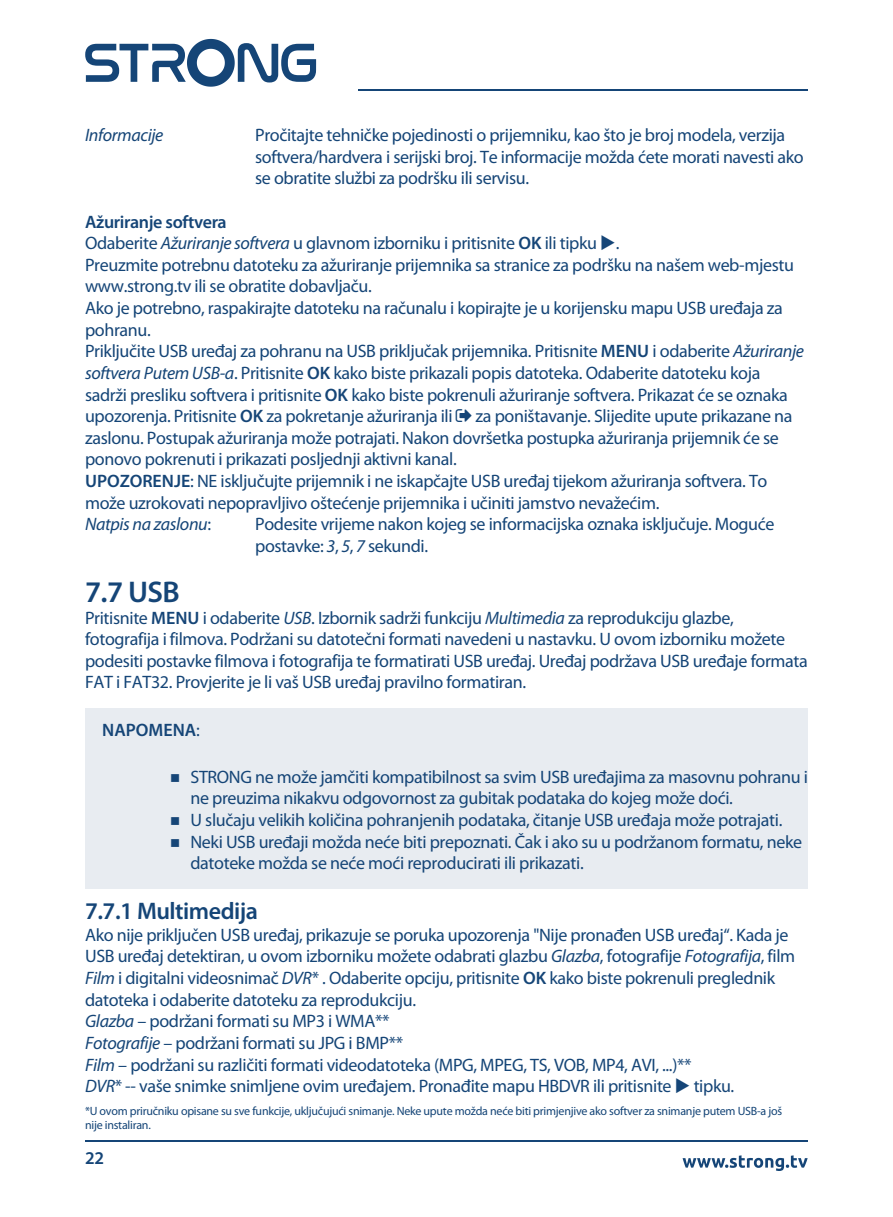
<style>
.page{position:relative;width:893px;height:1217px;background:#fff}
.page>*{position:absolute;margin:0;border:0;box-sizing:border-box;transform-origin:0 0}
.t1{font:600 30px "Myriad Pro";color:#154577}
.t2{font:600 24px "Myriad Pro";letter-spacing:-.02em;color:#154577}
.t3{font:18px/21.6px "Myriad Pro";letter-spacing:-.02em;color:#154577}
.t4{font:600 18px "Myriad Pro";color:#154577}
.t5{font:italic 18px "Myriad Pro";letter-spacing:-.02em;color:#154577}
.t6{font:12px/14.4px "Myriad Pro";letter-spacing:-.02em;color:#154577}
.s1{font-weight:600}
.s2{font-style:italic}
.s3{font-weight:400}
</style>
<div class="page">
<hr style="left:358px;top:90px;width:450px;height:1px;background:#154577">
<svg style="left:85px;top:39px;width:231px;height:48px"></svg>
<hr style="left:85px;top:1140px;width:723px;height:1px;background:#154577">
<svg style="left:683px;top:1155px;width:125px;height:15px"></svg>
<div style="left:85px;top:708px;width:723px;height:180px;background:#e8ecf1"></div>
<p class="t5" style="left:85px;top:125px;width:80px">Informacije</p>
<p class="t3" style="left:255px;top:125px;width:550px">Pročitajte tehničke pojedinosti o prijemniku, kao što je broj modela, verzija softvera/hardvera i serijski broj. Te informacije možda ćete morati navesti ako se obratite službi za podršku ili servisu.</p>
<p class="t3" style="left:85px;top:211px;width:720px"><span class="s1">Ažuriranje softvera<br></span>Odaberite <span class="s2">Ažuriranje softvera</span> u glavnom izborniku i pritisnite <span class="s1">OK</span> ili tipku ◆.<br>Preuzmite potrebnu datoteku za ažuriranje prijemnika sa stranice za podršku na našem web-mjestu www.strong.tv ili se obratite dobavljaču.<br>Ako je potrebno, raspakirajte datoteku na računalu i kopirajte je u korijensku mapu USB uređaja za pohranu.<br>Priključite USB uređaj za pohranu na USB priključak prijemnika. Pritisnite <span class="s1">MENU</span> i odaberite <span class="s2">Ažuriranje softvera Putem USB-a</span>. Pritisnite <span class="s1">OK</span> kako biste prikazali popis datoteka. Odaberite datoteku koja sadrži presliku softvera i pritisnite <span class="s1">OK</span> kako biste pokrenuli ažuriranje softvera. Prikazat će se oznaka upozorenja. Pritisnite <span class="s1">OK</span> za pokretanje ažuriranja ili</p>
<p class="t3" style="left:85px;top:405px;width:709px;text-indent:391px">za poništavanje. Slijedite upute prikazane na zaslonu. Postupak ažuriranja može potrajati. Nakon dovršetka postupka ažuriranja prijemnik će se ponovo pokrenuti i prikazati posljednji aktivni kanal.<br><span class="s1">UPOZORENJE</span>: NE isključujte prijemnik i ne iskapčajte USB uređaj tijekom ažuriranja softvera. To može uzrokovati nepopravljivo oštećenje prijemnika i učiniti jamstvo nevažećim.<br><span class="s2">Natpis na zaslonu</span>:</p>
<p class="t3" style="left:255px;top:513px;width:521px">Podesite vrijeme nakon kojeg se informacijska oznaka isključuje. Moguće postavke: <span class="s2">3</span>, <span class="s2">5</span>, <span class="s2">7</span> sekundi.</p>
<h1 class="t1" style="left:85px;top:572px;width:96px">7.7 USB</h1>
<p class="t3" style="left:85px;top:607px;width:724px">Pritisnite <span class="s1">MENU</span> i odaberite <span class="s2">USB</span>. Izbornik sadrži funkciju <span class="s2">Multimedia</span> za reprodukciju glazbe, fotografija i filmova. Podržani su datotečni formati navedeni u nastavku. U ovom izborniku možete podesiti postavke filmova i fotografija te formatirati USB uređaj. Uređaj podržava USB uređaje formata FAT i FAT32. Provjerite je li vaš USB uređaj pravilno formatiran.</p>
<p class="t4" style="left:102px;top:717px;width:99px">NAPOMENA<span class="s3">:</span></p>
<p class="t3" style="left:190px;top:766px;width:619px;text-indent:-20px">■ STRONG ne može jamčiti kompatibilnost sa svim USB uređajima za masovnu pohranu i ne preuzima nikakvu odgovornost za gubitak podataka do kojeg može doći.</p>
<p class="t3" style="left:170px;top:809px;width:614px">■ U slučaju velikih količina pohranjenih podataka, čitanje USB uređaja može potrajati.</p>
<p class="t3" style="left:190px;top:830px;width:613px;text-indent:-20px">■ Neki USB uređaji možda neće biti prepoznati. Čak i ako su u podržanom formatu, neke datoteke možda se neće moći reproducirati ili prikazati.</p>
<h2 class="t2" style="left:85px;top:895px;width:174px">7.7.1 Multimedija</h2>
<p class="t3" style="left:85px;top:924px;width:712px">Ako nije priključen USB uređaj, prikazuje se poruka upozorenja "Nije pronađen USB uređaj“. Kada je USB uređaj detektiran, u ovom izborniku možete odabrati glazbu <span class="s2">Glazba</span>, fotografije <span class="s2">Fotografija</span>, film <span class="s2">Film</span> i digitalni videosnimač <span class="s2">DVR</span>* . Odaberite opciju, pritisnite <span class="s1">OK</span> kako biste pokrenuli preglednik datoteka i odaberite datoteku za reprodukciju.<br><span class="s2">Glazba</span> – podržani formati su MP3 i WMA**<br><span class="s2">Fotografije</span> – podržani formati su JPG i BMP**<br><span class="s2">Film</span> – podržani su različiti formati videodatoteka (MPG, MPEG, TS, VOB, MP4, AVI, ...)**<br><span class="s2">DVR</span>* -- vaše snimke snimljene ovim uređajem. Pronađite mapu HBDVR ili pritisnite ◆ tipku.</p>
<p class="t6" style="left:85px;top:1103px;width:699px">*U ovom priručniku opisane su sve funkcije, uključujući snimanje. Neke upute možda neće biti primjenjive ako softver za snimanje putem USB-a još nije instaliran.</p>
<p class="t4" style="left:85px;top:1146px;width:20px">22</p>
</div>
